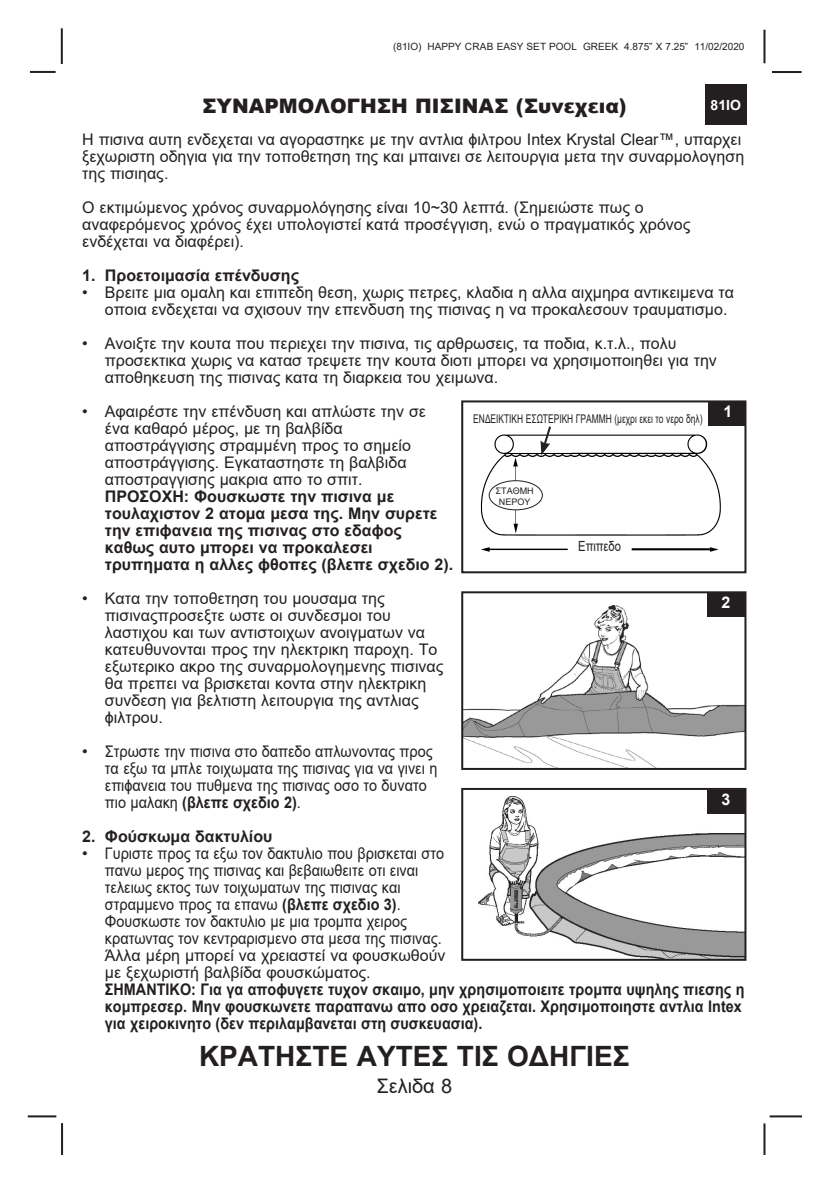
<style>
.page{position:relative;width:836px;height:1191px;background:#fff}
.page>*{position:absolute;margin:0;border:0;box-sizing:border-box;transform-origin:0 0}
.t1{font:700 28px "Arial";color:#231f20}
.t2{font:900 20px "Arial";color:#231f20}
.t3{font:20px "Arial";color:#231f20}
.t4{font:16px/17px "Arial";color:#231f20}
.t5{font:16px "Arial";color:#231f20;scale:.9 1}
.t6{font:700 16px "Arial";color:#231f20;scale:.9 1}
.t7{font:700 16px "Arial";color:#231f20}
.t8{font:700 16px "Arial";color:#fff}
.t9{font:14px "Arial";color:#231f20;scale:.8 1}
.t10{font:700 14px "Arial";color:#fff}
.t11{font:12px "Arial";color:#231f20;scale:.7 1}
.t12{font:10px "Arial";color:#231f20}
.t13{font:9px "Arial";color:#231f20}
.s1{font-weight:400}
.s2{font-weight:700}
</style>
<div class="page">
<hr style="left:769px;top:1115px;width:32px;height:2px;background:#231f20">
<hr style="left:771px;top:71px;width:30px;height:2px;background:#231f20">
<hr style="left:61px;top:28px;width:2px;height:36px;background:#231f20">
<hr style="left:763px;top:30px;width:2px;height:33px;background:#231f20">
<hr style="left:763px;top:1123px;width:2px;height:32px;background:#231f20">
<hr style="left:61px;top:1123px;width:2px;height:32px;background:#231f20">
<hr style="left:30px;top:71px;width:26px;height:2px;background:#231f20">
<hr style="left:28px;top:1115px;width:28px;height:2px;background:#231f20">
<div style="left:704px;top:84px;width:42px;height:41px;background:#231f20"></div>
<img style="left:480px;top:425px;width:263px;height:127px">
<div style="left:461px;top:400px;width:285px;height:173px;border:2px solid #231f20"></div>
<div style="left:707px;top:402px;width:37px;height:23px;background:#231f20"></div>
<div style="left:489px;top:481px;width:53px;height:29px;background:#fff;border-radius:50%"></div>
<div style="left:488px;top:480px;width:54px;height:30px;border:1px solid #231f20;border-radius:50%"></div>
<svg style="left:540px;top:425px;width:12px;height:30px"></svg>
<img style="left:464px;top:605px;width:279px;height:162px">
<div style="left:461px;top:591px;width:285px;height:179px;border:2px solid #231f20"></div>
<div style="left:707px;top:593px;width:37px;height:23px;background:#231f20"></div>
<img style="left:478px;top:796px;width:265px;height:161px">
<div style="left:461px;top:788px;width:285px;height:172px;border:2px solid #231f20"></div>
<div style="left:707px;top:789px;width:37px;height:24px;background:#231f20"></div>
<p class="t12" style="left:393px;top:40px;width:353px">(81IO) HAPPY CRAB EASY SET POOL GREEK 4.875” X 7.25” 11/02/2020</p>
<p class="t2" style="left:202px;top:91px;width:426px">ΣΥΝΑΡΜΟΛΟΓΗΣΗ ΠΙΣΙΝΑΣ (Συνεχεια)</p>
<p class="t10" style="left:710px;top:95px;width:32px">81IO</p>
<p class="t4" style="left:82px;top:131px;width:660px">Η πισινα αυτη ενδεχεται να αγοραστηκε με την αντλια ϕιλτρου Intex Krystal Clear™, υπαρχει</p>
<p class="t4" style="left:82px;top:148px;width:663px">ξεχωριστη οδηγια για την τοποθετηση της και μπαινει σε λειτουργια μετα την συναρμολογηση της πισιηας.</p>
<p class="t4" style="left:82px;top:199px;width:609px">Ο εκτιμώμενος χρόνος συναρμολόγησης είναι 10~30 λεπτά. (Σημειώστε πως ο αναφερόμενος χρόνος έχει υπολογιστεί κατά προσέγγιση, ενώ ο πραγματικός χρόνος ενδέχεται να διαφέρει).</p>
<p class="t7" style="left:82px;top:264px;width:218px">1. Προετοιμασία επένδυσης</p>
<p class="t4" style="left:82px;top:284px;width:653px">• Βρειτε μια ομαλη και επιπεδη θεση, χωρις πετρες, κλαδια η αλλα αιχμηρα αντικειμενα τα</p>
<p class="t4" style="left:105px;top:301px;width:624px">οποια ενδεχεται να σχισουν την επενδυση της πισινας η να προκαλεσουν τραυματισμο.</p>
<p class="t4" style="left:82px;top:335px;width:595px">• Ανοιξτε την κουτα που περιεχει την πισινα, τις αρθρωσεις, τα ποδια, κ.τ.λ., πολυ</p>
<p class="t4" style="left:105px;top:352px;width:613px">προσεκτικα χωρις να κατασ τρεψετε την κουτα διοτι μπορει να χρησιμοποιηθει για την</p>
<p class="t4" style="left:105px;top:369px;width:395px">αποθηκευση της πισινας κατα τη διαρκεια του χειμωνα.</p>
<p class="t4" style="left:82px;top:403px;width:345px">• Αφαιρέστε την επένδυση και απλώστε την σε</p>
<p class="t4" style="left:105px;top:420px;width:239px">ένα καθαρό μέρος, με τη βαλβίδα</p>
<p class="t4" style="left:105px;top:437px;width:307px">αποστράγγισης στραμμένη προς το σημείο</p>
<p class="t4" style="left:105px;top:454px;width:303px">αποστράγγισης. Εγκαταστηστε τη βαλβιδα</p>
<p class="t4" style="left:105px;top:471px;width:259px">αποστραγγισης μακρια απο το σπιτ.</p>
<p class="t7" style="left:105px;top:485px;width:291px">ΠΡΟΣΟΧΗ: Φουσκωστε την πισινα με</p>
<p class="t7" style="left:105px;top:502px;width:334px">τουλαχιστον 2 ατομα μεσα της. Μην συρετε</p>
<p class="t7" style="left:105px;top:519px;width:298px">την επιϕανεια της πισινας στο εδαϕος</p>
<p class="t7" style="left:105px;top:536px;width:269px">καθως αυτο μπορει να προκαλεσει</p>
<p class="t7" style="left:105px;top:553px;width:349px">τρυπηματα η αλλες ϕθοπες (βλεπε σχεδιο 2).</p>
<p class="t4" style="left:82px;top:590px;width:304px">• Κατα την τοποθετηση του μουσαμα της</p>
<p class="t4" style="left:105px;top:607px;width:287px">πισιναςπροσεξτε ωστε οι συνδεσμοι του</p>
<p class="t4" style="left:105px;top:624px;width:322px">λαστιχου και των αντιστοιχων ανοιγματων να</p>
<p class="t4" style="left:105px;top:641px;width:334px">κατευθυνονται προς την ηλεκτρικη παροχη. Το</p>
<p class="t4" style="left:105px;top:658px;width:340px">εξωτερικο ακρο της συναρμολογημενης πισινας</p>
<p class="t4" style="left:105px;top:675px;width:323px">θα πρεπει να βρισκεται κοντα στην ηλεκτρικη</p>
<p class="t4" style="left:105px;top:692px;width:315px">συνδεση για βελτιστη λειτουργια της αντλιας</p>
<p class="t4" style="left:105px;top:709px;width:60px">ϕιλτρου.</p>
<p class="t4" style="left:82px;top:743px;width:352px">• Στρωστε την πισινα στο δαπεδο απλωνοντας προς</p>
<p class="t5" style="left:105px;top:757px;width:371px">τα εξω τα μπλε τοιχωματα της πισινας για να γινει η</p>
<p class="t5" style="left:105px;top:774px;width:359px">επιϕανεια του πυθμενα της πισινας οσο το δυνατο</p>
<p class="t6" style="left:105px;top:791px;width:219px"><span class="s1">πιο μαλακη</span> (βλεπε σχεδιο 2)<span class="s1">.</span></p>
<p class="t7" style="left:82px;top:825px;width:192px">2. Φούσκωμα δακτυλίου</p>
<p class="t4" style="left:82px;top:845px;width:363px">• Γυριστε προς τα εξω τον δακτυλιο που βρισκεται στο</p>
<p class="t5" style="left:105px;top:859px;width:349px">πανω μερος της πισινας και βεβαιωθειτε οτι ειναι</p>
<p class="t5" style="left:105px;top:876px;width:330px">τελειως εκτος των τοιχωματων της πισινας και</p>
<p class="t5" style="left:105px;top:893px;width:330px">στραμμενο προς τα επανω <span class="s2">(βλεπε σχεδιο 3)</span>.</p>
<p class="t5" style="left:105px;top:910px;width:337px">Φουσκωστε τον δακτυλιο με μια τρομπα χειρος</p>
<p class="t5" style="left:105px;top:927px;width:375px">κρατωντας τον κεντραρισμενο στα μεσα της πισινας.</p>
<p class="t4" style="left:105px;top:947px;width:342px">Άλλα μέρη μπορεί να χρειαστεί να φουσκωθούν</p>
<p class="t4" style="left:105px;top:964px;width:267px">με ξεχωριστή βαλβίδα φουσκώματος.</p>
<p class="t6" style="left:105px;top:978px;width:712px">ΣΗΜΑΝΤΙΚΟ: Για γα αποϕυγετε τυχον σκαιμο, μην χρησιμοποιειτε τρομπα υψηλης πιεσης η</p>
<p class="t6" style="left:105px;top:995px;width:709px">κομπρεσερ. Μην φουσκωνετε παραπανω απο οσο χρειαζεται. Χρησιμοποιηστε αντλια Intex</p>
<p class="t6" style="left:105px;top:1012px;width:421px">για χειροκινητο (δεν περιλαμβανεται στη συσκευασια).</p>
<p class="t8" style="left:723px;top:400px;width:10px">1</p>
<p class="t11" style="left:473px;top:411px;width:329px">ΕΝΔΕΙΚΤΙΚΗ ΕΣΩΤΕΡΙΚΗ ΓΡΑΜΜΗ (μεχρι εκει το νερο δηλ)</p>
<p class="t13" style="left:495px;top:484px;width:40px">ΣΤΑΘΜΗ</p>
<p class="t13" style="left:498px;top:495px;width:33px">ΝΕΡΟΥ</p>
<p class="t9" style="left:578px;top:536px;width:55px">Επιπεδο</p>
<p class="t8" style="left:721px;top:591px;width:10px">2</p>
<p class="t8" style="left:721px;top:788px;width:10px">3</p>
<h1 class="t1" style="left:199px;top:1036px;width:432px">ΚΡΑΤΗΣΤΕ ΑΥΤΕΣ ΤΙΣ ΟΔΗΓΙΕΣ</h1>
<p class="t3" style="left:376px;top:1072px;width:77px">Σελιδα 8</p>
</div>
